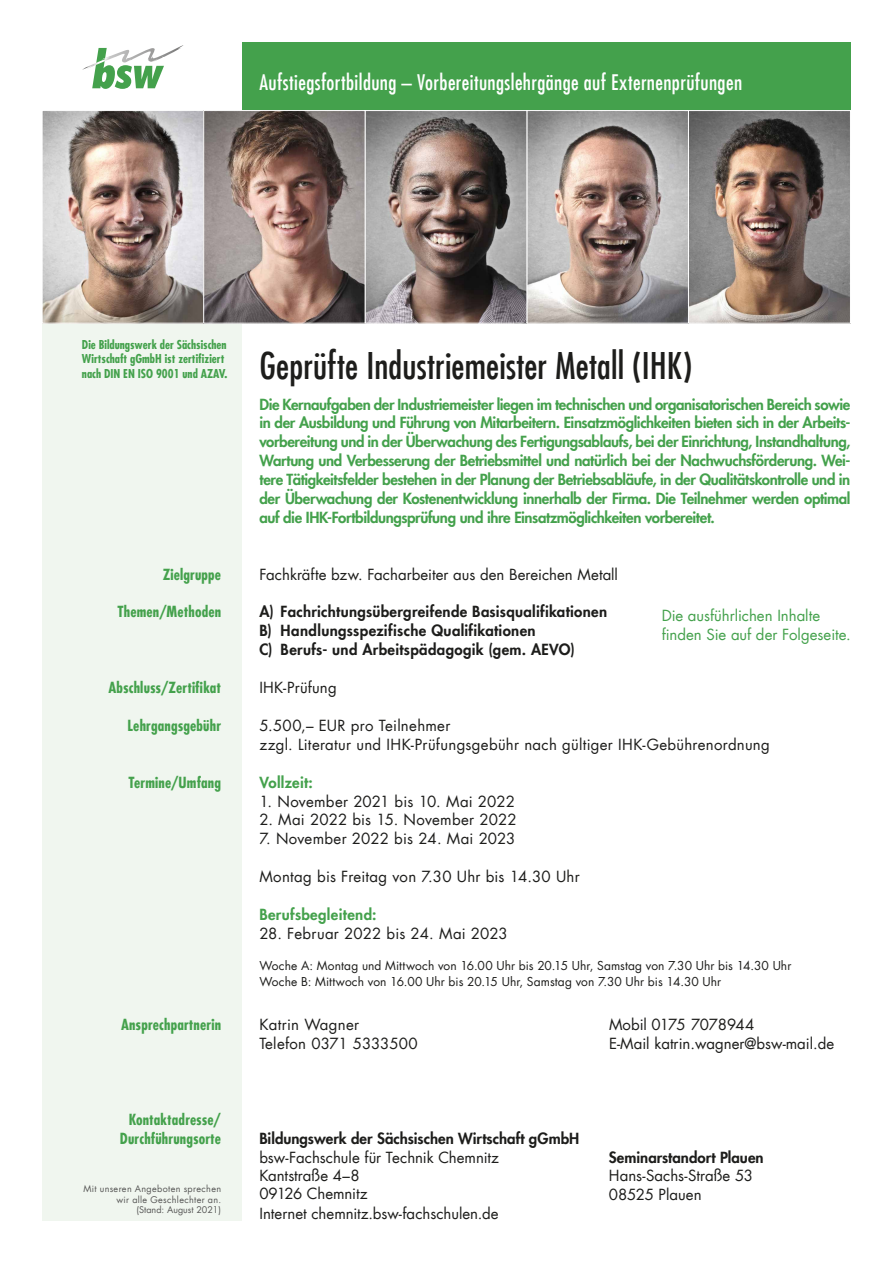
<style>
.page{position:relative;width:893px;height:1263px;background:#fff}
.page>*{position:absolute;margin:0;border:0;box-sizing:border-box;transform-origin:0 0}
.t1{font:condensed 36px "Futura LT";letter-spacing:.005em;color:#1d1d1b}
.t2{font:condensed 21px "Futura LT";letter-spacing:.02em;color:#fff}
.t3{font:800 15px/18.9px "Futura LT";letter-spacing:-.025em;color:#44a14c;text-align:justify}
.t4{font:15px/18.9px "Futura LT";letter-spacing:.005em;color:#1d1d1b}
.t5{font:800 15px/18.9px "Futura LT";letter-spacing:.015em;color:#1d1d1b}
.t6{font:700 condensed 15px/18.9px "Futura LT";letter-spacing:.01em;color:#44a14c;text-align:center}
.t7{font:15px/18.9px "Futura LT";color:#44a14c}
.t8{font:800 15px "Futura LT";letter-spacing:.025em;color:#44a14c}
.t9{font:800 15px "Futura LT";letter-spacing:.02em;color:#44a14c}
.t10{font:12px/15.8px "Futura LT";letter-spacing:.005em;color:#1d1d1b}
.t11{font:700 condensed 12px/14.4px "Futura LT";color:#44a14c}
.t12{font:9px/10.8px "Futura LT";letter-spacing:.04em;color:#575756;text-align:right}
</style>
<div class="page">
<div style="left:43px;top:111px;width:199px;height:1109px;background:#f0f6ef"></div>
<svg style="left:82px;top:45px;width:102px;height:44px"></svg>
<div style="left:242px;top:43px;width:608px;height:68px;background:#44a14c"></div>
<img style="left:44px;top:112px;width:805px;height:209px">
<div style="left:688px;top:110px;width:163px;height:213px;border:1px solid #fff"></div>
<div style="left:42px;top:110px;width:162px;height:213px;border:1px solid #fff"></div>
<div style="left:527px;top:110px;width:162px;height:213px;border:1px solid #fff"></div>
<div style="left:203px;top:110px;width:162px;height:213px;border:1px solid #fff"></div>
<div style="left:365px;top:110px;width:162px;height:213px;border:1px solid #fff"></div>
<h2 class="t2" style="left:259px;top:69px;width:484px">Aufstiegsfortbildung – Vorbereitungslehrgänge auf Externenprüfungen</h2>
<p class="t11" style="left:82px;top:337px;width:147px">Die Bildungswerk der Sächsischen<br>Wirtschaft gGmbH ist zertifiziert nach DIN EN ISO 9001 und AZAV.</p>
<p class="t6" style="left:163px;top:565px;width:60px">Zielgruppe</p>
<p class="t6" style="left:117px;top:602px;width:105px">Themen/Methoden</p>
<p class="t6" style="left:108px;top:678px;width:114px">Abschluss/Zertifikat</p>
<p class="t6" style="left:128px;top:716px;width:95px">Lehrgangsgebühr</p>
<p class="t6" style="left:129px;top:773px;width:94px">Termine/Umfang</p>
<p class="t6" style="left:121px;top:1015px;width:102px">Ansprechpartnerin</p>
<p class="t6" style="left:120px;top:1110px;width:103px">Kontaktadresse/<br>Durchführungsorte</p>
<p class="t12" style="left:83px;top:1183px;width:139px">Mit unseren Angeboten sprechen wir alle Geschlechter an.<br>(Stand: August 2021)</p>
<h1 class="t1" style="left:259px;top:344px;width:435px">Geprüfte Industriemeister Metall (IHK)</h1>
<p class="t3" style="left:259px;top:394px;width:593px">Die Kernaufgaben der Industriemeister liegen im technischen und organisatorischen Bereich sowie in der Ausbildung und Führung von Mitarbeitern. Einsatzmöglichkeiten bieten sich in der Arbeits&shy;vorbereitung und in der Überwachung des Fertigungsablaufs, bei der Einrichtung, Instandhaltung, Wartung und Verbesserung der Betriebsmittel und natürlich bei der Nachwuchsförderung. Wei&shy;tere Tätigkeitsfelder bestehen in der Planung der Betriebsabläufe, in der Qualitätskontrolle und in der Überwachung der Kostenentwicklung innerhalb der Firma. Die Teilnehmer werden optimal auf die IHK-Fortbildungsprüfung und ihre Einsatzmöglichkeiten vorbereitet.</p>
<p class="t4" style="left:259px;top:565px;width:360px">Fachkräfte bzw. Facharbeiter aus den Bereichen Metall</p>
<p class="t5" style="left:259px;top:602px;width:349px">A) Fachrichtungsübergreifende Basisqualifikationen<br>B) Handlungsspezifische Qualifikationen<br>C) Berufs- und Arbeitspädagogik (gem. AEVO)</p>
<p class="t4" style="left:259px;top:678px;width:79px">IHK-Prüfung</p>
<p class="t4" style="left:259px;top:716px;width:512px">5.500,– EUR pro Teilnehmer<br>zzgl. Literatur und IHK-Prüfungsgebühr nach gültiger IHK-Gebührenordnung</p>
<p class="t9" style="left:259px;top:772px;width:55px">Vollzeit:</p>
<p class="t4" style="left:259px;top:792px;width:257px">1. November 2021 bis 10. Mai 2022</p>
<p class="t4" style="left:259px;top:811px;width:259px">2. Mai 2022 bis 15. November 2022</p>
<p class="t4" style="left:259px;top:829px;width:258px">7. November 2022 bis 24. Mai 2023</p>
<p class="t4" style="left:259px;top:867px;width:322px">Montag bis Freitag von 7.30 Uhr bis 14.30 Uhr</p>
<p class="t8" style="left:259px;top:904px;width:119px">Berufsbegleitend:</p>
<p class="t4" style="left:259px;top:924px;width:250px">28. Februar 2022 bis 24. Mai 2023</p>
<p class="t10" style="left:259px;top:958px;width:533px">Woche A: Montag und Mittwoch von 16.00 Uhr bis 20.15 Uhr, Samstag von 7.30 Uhr bis 14.30 Uhr<br>Woche B: Mittwoch von 16.00 Uhr bis 20.15 Uhr, Samstag von 7.30 Uhr bis 14.30 Uhr</p>
<p class="t4" style="left:259px;top:1015px;width:160px">Katrin Wagner<br>Telefon 0371 5333500</p>
<p class="t7" style="left:662px;top:606px;width:191px">Die ausführlichen Inhalte finden Sie auf der Folgeseite.</p>
<p class="t4" style="left:609px;top:1015px;width:227px">Mobil 0175 7078944<br>E-Mail katrin.wagner@bsw-mail.de</p>
<p class="t5" style="left:259px;top:1128px;width:321px">Bildungswerk der Sächsischen Wirtschaft gGmbH</p>
<p class="t4" style="left:259px;top:1148px;width:241px;line-height:18px">bsw-Fachschule für Technik Chemnitz<br>Kantstraße 4–8<br>09126 Chemnitz</p>
<p class="t4" style="left:259px;top:1204px;width:241px">Internet chemnitz.bsw-fachschulen.de</p>
<p class="t5" style="left:609px;top:1147px;width:156px">Seminarstandort Plauen</p>
<p class="t4" style="left:609px;top:1166px;width:146px">Hans-Sachs-Straße 53<br>08525 Plauen</p>
</div>
